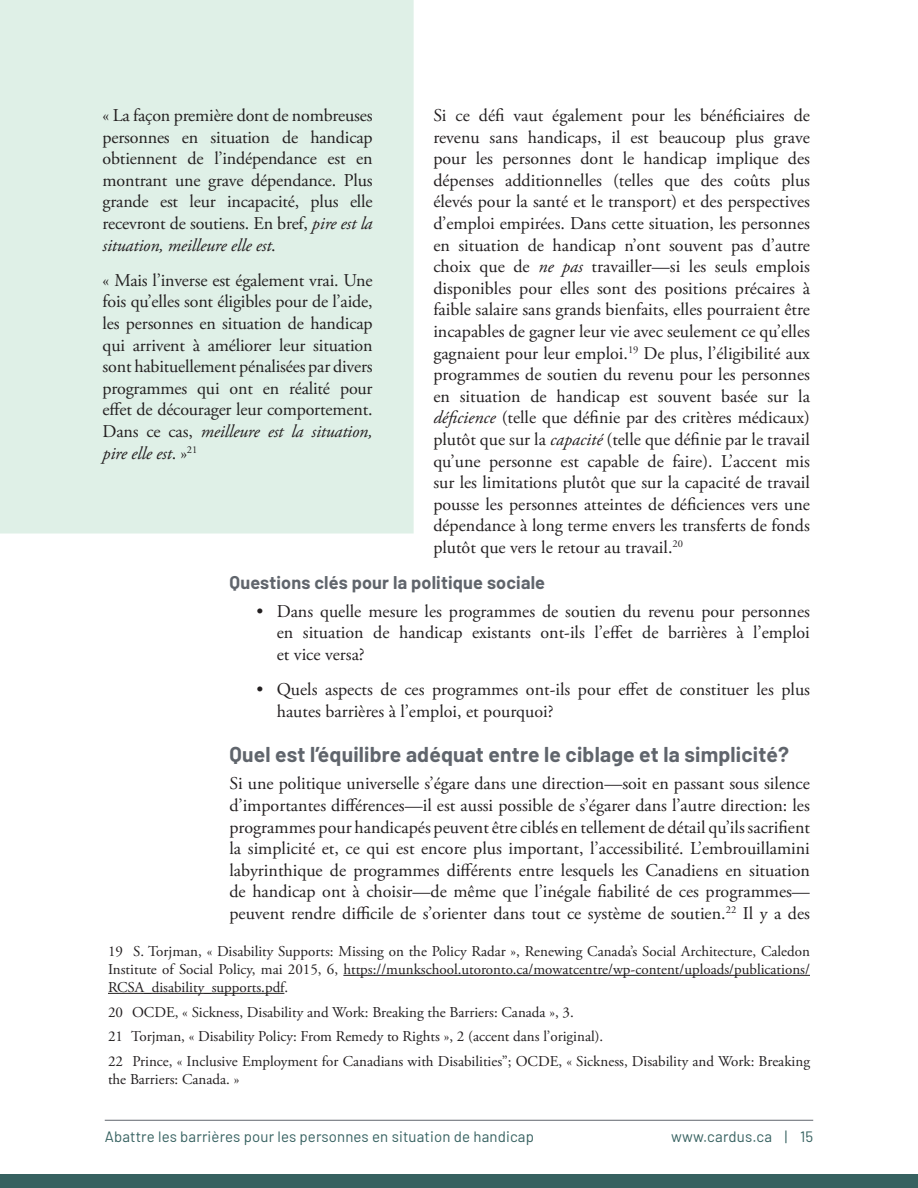
<style>
.page{position:relative;width:918px;height:1188px;background:#fff}
.page>*{position:absolute;margin:0;border:0;box-sizing:border-box;transform-origin:0 0}
.Sec__SubHeading{font:700 21px "Barlow";letter-spacing:.01em;color:#60656c}
.Body_text{font:18px/21.6px "Adobe Garamond Pro";color:#231f20;text-align:justify}
.t1{font:700 18px "Barlow";letter-spacing:.01em;color:#60656c}
.Footnote_Text{font:15px/18px "Adobe Garamond Pro";color:#231f20;text-align:justify}
.t2{font:15px "Barlow";letter-spacing:.01em;color:#366160}
.s1{font-style:italic}
</style>
<div class="page">
<hr style="left:105px;top:1120px;width:708px;height:1px;background:#5f656d">
<div style="left:0;top:1174px;width:918px;height:14px;background:#366160"></div>
<div style="left:0;top:0;width:414px;height:534px;background:#dff0e7"></div>
<hr style="left:343px;top:975px;width:467px;height:1px;background:#231f20">
<hr style="left:108px;top:993px;width:176px;height:1px;background:#231f20">
<p class="Body_text" style="left:103px;top:105px;width:272px">« La façon première dont de nombreuses personnes en situation de handicap obtiennent de l’indépendance est en montrant une grave dépendance. Plus grande est leur incapacité, plus elle recevront de soutiens. En bref, <span class="s1">pire est la situation, meilleure elle est</span>.</p>
<p class="Body_text" style="left:103px;top:270px;width:272px">« Mais l’inverse est également vrai. Une fois qu’elles sont éligibles pour de l’aide, les personnes en situation de handicap qui arrivent à améliorer leur situation sont habituellement pénalisées par divers programmes qui ont en réalité pour effet de décourager leur comportement.<br>Dans ce cas, <span class="s1">meilleure est la situation, pire elle est</span>. »<sup>21</sup></p>
<p class="Body_text" style="left:433px;top:105px;width:378px">Si ce défi vaut également pour les bénéficiaires de revenu sans handicaps, il est beaucoup plus grave pour les personnes dont le handicap implique des dépenses additionnelles (telles que des coûts plus élevés pour la santé et le transport) et des perspectives d’emploi empirées. Dans cette situation, les personnes en situation de handicap n’ont souvent pas d’autre choix que de <span class="s1">ne pas</span> travailler—si les seuls emplois disponibles pour elles sont des positions précaires à faible salaire sans grands bienfaits, elles pourraient être incapables de gagner leur vie avec seulement ce qu’elles gagnaient pour leur emploi.<sup>19</sup> De plus, l’éligibilité aux programmes de soutien du revenu pour les personnes en situation de handicap est souvent basée sur la <span class="s1">déficience</span> (telle que définie par des critères médicaux) plutôt que sur la <span class="s1">capacité</span> (telle que définie par le travail qu’une personne est capable de faire). L’accent mis sur les limitations plutôt que sur la capacité de travail pousse les personnes atteintes de déficiences vers une dépendance à long terme envers les transferts de fonds plutôt que vers le retour au travail.<sup>20</sup></p>
<p class="t1" style="left:230px;top:569px;width:317px">Questions clés pour la politique sociale</p>
<p class="Body_text" style="left:277px;top:601px;width:535px;text-indent:-20px">• Dans quelle mesure les programmes de soutien du revenu pour personnes en situation de handicap existants ont-ils l’effet de barrières à l’emploi et vice versa?</p>
<p class="Body_text" style="left:277px;top:679px;width:535px;text-indent:-20px">• Quels aspects de ces programmes ont-ils pour effet de constituer les plus hautes barrières à l’emploi, et pourquoi?</p>
<p class="Sec__SubHeading" style="left:230px;top:739px;width:561px">Quel est l’équilibre adéquat entre le ciblage et la simplicité?</p>
<p class="Body_text" style="left:230px;top:773px;width:582px">Si une politique universelle s’égare dans une direction—soit en passant sous silence d’importantes différences—il est aussi possible de s’égarer dans l’autre direction: les programmes pour handicapés peuvent être ciblés en tellement de détail qu’ils sacrifient la simplicité et, ce qui est encore plus important, l’accessibilité. L’embrouillamini labyrinthique de programmes différents entre lesquels les Canadiens en situation de handicap ont à choisir—de même que l’inégale fiabilité de ces programmes— peuvent rendre difficile de s’orienter dans tout ce système de soutien.<sup>22</sup> Il y a des</p>
<p class="Footnote_Text" style="left:108px;top:943px;width:704px">19 S. Torjman, « Disability Supports: Missing on the Policy Radar », Renewing Canada’s Social Architecture, Caledon Institute of Social Policy, mai 2015, 6, https://munkschool.utoronto.ca/mowatcentre/wp-content/uploads/publications/ RCSA_disability_supports.pdf.</p>
<p class="Footnote_Text" style="left:108px;top:1003px;width:467px">20 OCDE, « Sickness, Disability and Work: Breaking the Barriers: Canada », 3.</p>
<p class="Footnote_Text" style="left:108px;top:1028px;width:497px">21 Torjman, « Disability Policy: From Remedy to Rights », 2 (accent dans l’original).</p>
<p class="Footnote_Text" style="left:108px;top:1053px;width:704px">22 Prince, « Inclusive Employment for Canadians with Disabilities”; OCDE, « Sickness, Disability and Work: Breaking the Barriers: Canada. »</p>
<p class="t2" style="left:105px;top:1126px;width:431px">Abattre les barrières pour les personnes en situation de handicap</p>
<p class="t2" style="left:671px;top:1126px;width:144px">www.cardus.ca | 15</p>
</div>
